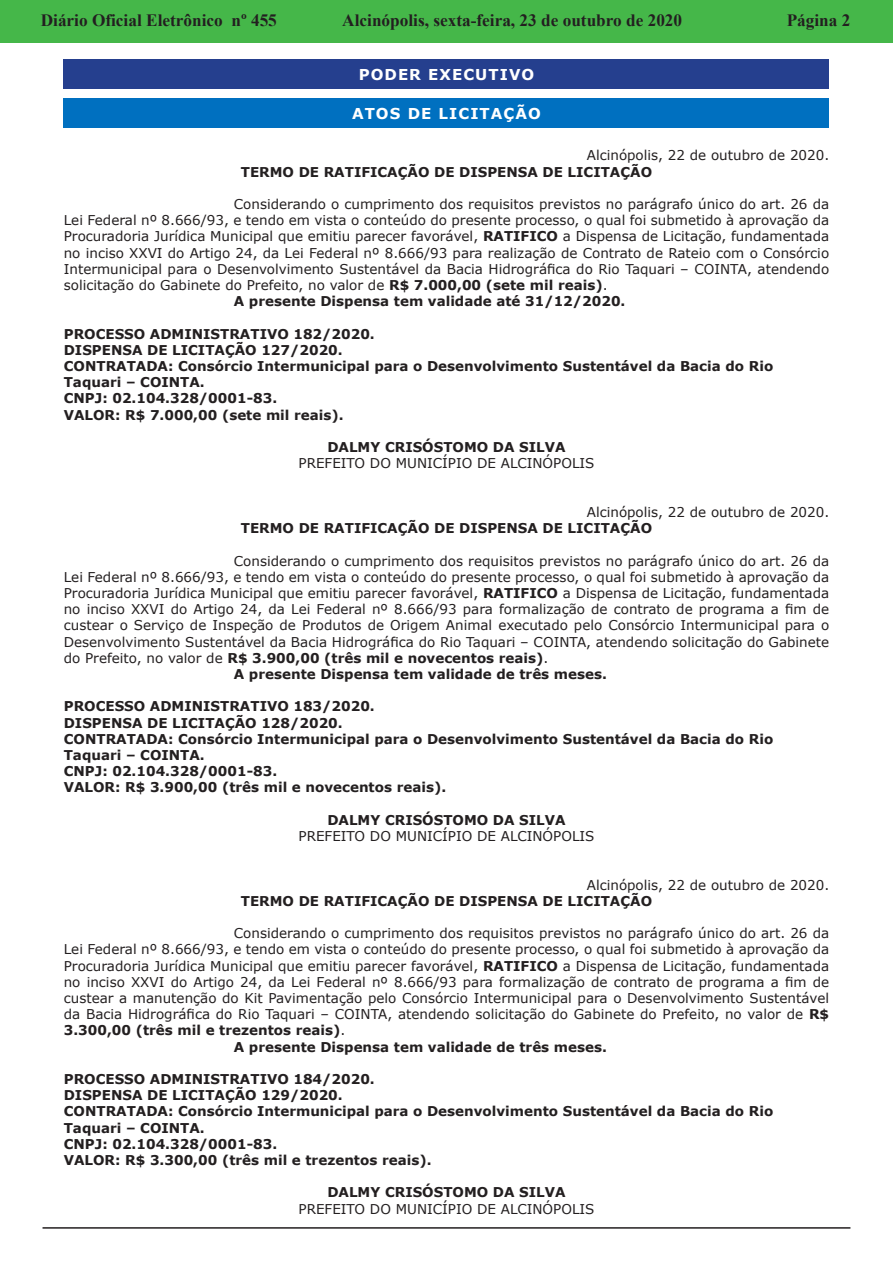
<style>
.page{position:relative;width:893px;height:1263px;background:#fff}
.page>*{position:absolute;margin:0;border:0;box-sizing:border-box;transform-origin:0 0}
.t1{font:700 17.25px "Times New Roman";color:#231f20}
.t2{font:700 15px "Verdana";letter-spacing:.07em;color:#fff}
.t3{font:13.5px/16.2px "Verdana";color:#231f20;text-align:justify}
.Recuo_de_corpo_de_te{font:700 13.5px/16.2px "Verdana";color:#231f20}
.Corpo_de_texto_2{font:700 13.5px "Verdana";color:#231f20}
.s1{font-weight:700}
</style>
<div class="page">
<div style="left:0;top:0;width:893px;height:43px;background:#45b749"></div>
<hr style="left:43px;top:1227px;width:807px;height:2px;background:#231f20">
<div style="left:64px;top:60px;width:765px;height:29px;background:#253f8e"></div>
<div style="left:64px;top:99px;width:765px;height:29px;background:#0070c0"></div>
<p class="t1" style="left:41px;top:7px;width:238px">Diário Oficial Eletrônico nº 455</p>
<p class="t1" style="left:342px;top:7px;width:341px">Alcinópolis, sexta-feira, 23 de outubro de 2020</p>
<p class="t1" style="left:787px;top:7px;width:65px">Página 2</p>
<p class="t2" style="left:359px;top:64px;width:177px">PODER EXECUTIVO</p>
<p class="t2" style="left:352px;top:103px;width:190px">ATOS DE LICITAÇÃO</p>
<p class="t3" style="left:587px;top:147px;width:244px">Alcinópolis, 22 de outubro de 2020.</p>
<p class="Recuo_de_corpo_de_te" style="left:241px;top:163px;width:413px">TERMO DE RATIFICAÇÃO DE DISPENSA DE LICITAÇÃO</p>
<p class="t3" style="left:64px;top:196px;width:767px;text-indent:170px">Considerando o cumprimento dos requisitos previstos no parágrafo único do art. 26 da Lei Federal nº 8.666/93, e tendo em vista o conteúdo do presente processo, o qual foi submetido à aprovação da Procuradoria Jurídica Municipal que emitiu parecer favorável, <span class="s1">RATIFICO</span> a Dispensa de Licitação, fundamentada no inciso XXVI do Artigo 24, da Lei Federal nº 8.666/93 para realização de Contrato de Rateio com o Consórcio Intermunicipal para o Desenvolvimento Sustentável da Bacia Hidrográfica do Rio Taquari – COINTA, atendendo solicitação do Gabinete do Prefeito, no valor de <span class="s1">R$ 7.000,00 (sete mil reais)</span>.</p>
<p class="Recuo_de_corpo_de_te" style="left:234px;top:293px;width:393px">A presente Dispensa tem validade até 31/12/2020.</p>
<p class="Recuo_de_corpo_de_te" style="left:64px;top:325px;width:313px">PROCESSO ADMINISTRATIVO 182/2020.</p>
<p class="Recuo_de_corpo_de_te" style="left:64px;top:342px;width:280px">DISPENSA DE LICITAÇÃO 127/2020.</p>
<p class="Recuo_de_corpo_de_te" style="left:64px;top:358px;width:711px">CONTRATADA: Consórcio Intermunicipal para o Desenvolvimento Sustentável da Bacia do Rio<br>Taquari – COINTA.</p>
<p class="Recuo_de_corpo_de_te" style="left:64px;top:390px;width:215px">CNPJ: 02.104.328/0001-83.</p>
<p class="Corpo_de_texto_2" style="left:64px;top:405px;width:281px">VALOR: R$ 7.000,00 (sete mil reais).</p>
<p class="Recuo_de_corpo_de_te" style="left:327px;top:439px;width:240px">DALMY CRISÓSTOMO DA SILVA</p>
<p class="t3" style="left:299px;top:455px;width:297px">PREFEITO DO MUNICÍPIO DE ALCINÓPOLIS</p>
<p class="t3" style="left:587px;top:504px;width:244px">Alcinópolis, 22 de outubro de 2020.</p>
<p class="Recuo_de_corpo_de_te" style="left:241px;top:520px;width:413px">TERMO DE RATIFICAÇÃO DE DISPENSA DE LICITAÇÃO</p>
<p class="t3" style="left:64px;top:552px;width:767px;text-indent:170px">Considerando o cumprimento dos requisitos previstos no parágrafo único do art. 26 da Lei Federal nº 8.666/93, e tendo em vista o conteúdo do presente processo, o qual foi submetido à aprovação da Procuradoria Jurídica Municipal que emitiu parecer favorável, <span class="s1">RATIFICO</span> a Dispensa de Licitação, fundamentada no inciso XXVI do Artigo 24, da Lei Federal nº 8.666/93 para formalização de contrato de programa a fim de custear o Serviço de Inspeção de Produtos de Origem Animal executado pelo Consórcio Intermunicipal para o Desenvolvimento Sustentável da Bacia Hidrográfica do Rio Taquari – COINTA, atendendo solicitação do Gabinete do Prefeito, no valor de <span class="s1">R$ 3.900,00 (três mil e novecentos reais)</span>.</p>
<p class="Recuo_de_corpo_de_te" style="left:234px;top:666px;width:375px">A presente Dispensa tem validade de três meses.</p>
<p class="Recuo_de_corpo_de_te" style="left:64px;top:698px;width:313px">PROCESSO ADMINISTRATIVO 183/2020.</p>
<p class="Recuo_de_corpo_de_te" style="left:64px;top:714px;width:280px">DISPENSA DE LICITAÇÃO 128/2020.</p>
<p class="Recuo_de_corpo_de_te" style="left:64px;top:730px;width:711px">CONTRATADA: Consórcio Intermunicipal para o Desenvolvimento Sustentável da Bacia do Rio<br>Taquari – COINTA.</p>
<p class="Recuo_de_corpo_de_te" style="left:64px;top:763px;width:215px">CNPJ: 02.104.328/0001-83.</p>
<p class="Corpo_de_texto_2" style="left:64px;top:778px;width:384px">VALOR: R$ 3.900,00 (três mil e novecentos reais).</p>
<p class="Recuo_de_corpo_de_te" style="left:327px;top:811px;width:240px">DALMY CRISÓSTOMO DA SILVA</p>
<p class="t3" style="left:299px;top:828px;width:297px">PREFEITO DO MUNICÍPIO DE ALCINÓPOLIS</p>
<p class="t3" style="left:587px;top:876px;width:244px">Alcinópolis, 22 de outubro de 2020.</p>
<p class="Recuo_de_corpo_de_te" style="left:241px;top:892px;width:413px">TERMO DE RATIFICAÇÃO DE DISPENSA DE LICITAÇÃO</p>
<p class="t3" style="left:64px;top:925px;width:767px;text-indent:170px">Considerando o cumprimento dos requisitos previstos no parágrafo único do art. 26 da Lei Federal nº 8.666/93, e tendo em vista o conteúdo do presente processo, o qual foi submetido à aprovação da Procuradoria Jurídica Municipal que emitiu parecer favorável, <span class="s1">RATIFICO</span> a Dispensa de Licitação, fundamentada no inciso XXVI do Artigo 24, da Lei Federal nº 8.666/93 para formalização de contrato de programa a fim de custear a manutenção do Kit Pavimentação pelo Consórcio Intermunicipal para o Desenvolvimento Sustentável da Bacia Hidrográfica do Rio Taquari – COINTA, atendendo solicitação do Gabinete do Prefeito, no valor de <span class="s1">R$ 3.300,00 (três mil e trezentos reais)</span>.</p>
<p class="Recuo_de_corpo_de_te" style="left:234px;top:1038px;width:375px">A presente Dispensa tem validade de três meses.</p>
<p class="Recuo_de_corpo_de_te" style="left:64px;top:1071px;width:313px">PROCESSO ADMINISTRATIVO 184/2020.</p>
<p class="Recuo_de_corpo_de_te" style="left:64px;top:1087px;width:280px">DISPENSA DE LICITAÇÃO 129/2020.</p>
<p class="Recuo_de_corpo_de_te" style="left:64px;top:1103px;width:711px">CONTRATADA: Consórcio Intermunicipal para o Desenvolvimento Sustentável da Bacia do Rio<br>Taquari – COINTA.</p>
<p class="Recuo_de_corpo_de_te" style="left:64px;top:1135px;width:215px">CNPJ: 02.104.328/0001-83.</p>
<p class="Corpo_de_texto_2" style="left:64px;top:1150px;width:369px">VALOR: R$ 3.300,00 (três mil e trezentos reais).</p>
<p class="Recuo_de_corpo_de_te" style="left:327px;top:1184px;width:240px">DALMY CRISÓSTOMO DA SILVA</p>
<p class="t3" style="left:299px;top:1200px;width:297px">PREFEITO DO MUNICÍPIO DE ALCINÓPOLIS</p>
</div>
